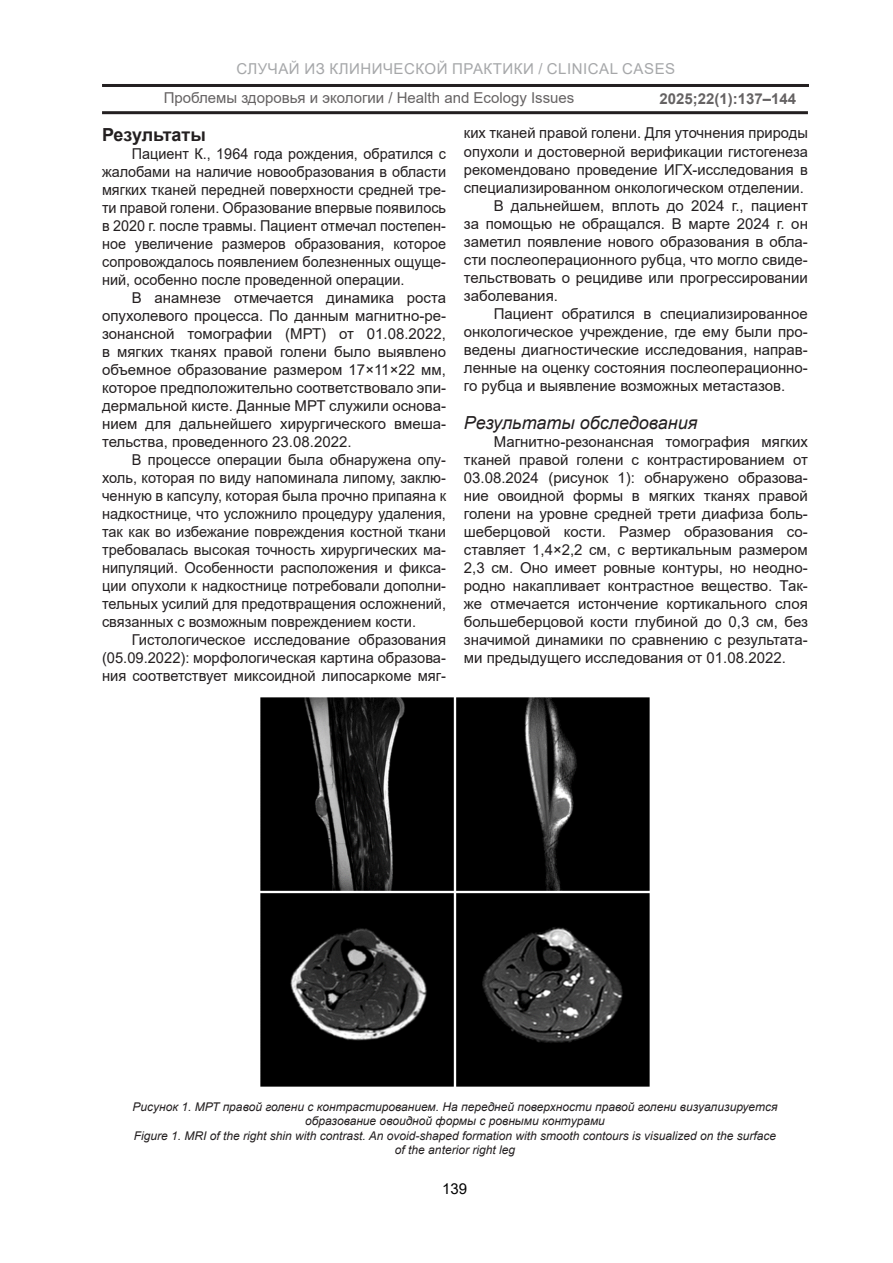
<style>
.page{position:relative;width:893px;height:1263px;background:#fff}
.page>*{position:absolute;margin:0;border:0;box-sizing:border-box;transform-origin:0 0}
.t1{font:italic 18px "Arial";color:#231f20}
.t2{font:700 18px "Arial";color:#231f20}
.t3{font:15px/18px "Arial";color:#231f20;text-align:justify}
.t4{font:15px/18px "Arial";color:#231f20;text-align:justify;scale:.96 1}
.t5{font:15px "Arial";letter-spacing:.035em;color:#808285}
.t6{font:700 15px "Arial";color:#231f20}
.t7{font:15px "Arial";color:#000}
.t8{font:italic 12px/14.4px "Arial";color:#231f20;text-align:center}
</style>
<div class="page">
<hr style="left:102px;top:84px;width:707px;height:3px;background:#231f20">
<hr style="left:102px;top:111px;width:706px;height:3px;background:#231f20">
<img style="left:260px;top:697px;width:390px;height:390px">
<p class="t5" style="left:237px;top:58px;width:440px">СЛУЧАЙ ИЗ КЛИНИЧЕСКОЙ ПРАКТИКИ / CLINICAL CASES</p>
<p class="t3" style="left:164px;top:88px;width:412px">Проблемы здоровья и экологии / Health and Ecology Issues</p>
<p class="t6" style="left:659px;top:88px;width:138px">2025;22(1):137–144</p>
<p class="t2" style="left:102px;top:122px;width:105px">Результаты</p>
<p class="t4" style="left:102px;top:144px;width:360px;text-indent:30px">Пациент К., 1964 года рождения, обратился с жалобами на наличие новообразования в области мягких тканей передней поверхности средней тре&shy;ти правой голени. Образование впервые появилось в 2020 г. после травмы. Пациент отмечал постепен&shy;ное увеличение размеров образования, которое сопровождалось появлением болезненных ощуще&shy;ний, особенно после проведенной операции.</p>
<p class="t3" style="left:102px;top:288px;width:345px;text-indent:30px">В анамнезе отмечается динамика роста опухолевого процесса. По данным магнитно-ре&shy;зонансной томографии (МРТ) от 01.08.2022, в мягких тканях правой голени было выявлено объемное образование размером 17×11×22 мм, которое предположительно соответствовало эпи&shy;дермальной кисте. Данные МРТ служили основа&shy;нием для дальнейшего хирургического вмеша&shy;тельства, проведенного 23.08.2022.</p>
<p class="t3" style="left:102px;top:450px;width:345px;text-indent:30px">В процессе операции была обнаружена опу&shy;холь, которая по виду напоминала липому, заклю&shy;ченную в капсулу, которая была прочно припаяна к надкостнице, что усложнило процедуру удаления, так как во избежание повреждения костной ткани требовалась высокая точность хирургических ма&shy;нипуляций. Особенности расположения и фикса&shy;ции опухоли к надкостнице потребовали дополни&shy;тельных усилий для предотвращения осложнений, связанных с возможным повреждением кости.</p>
<p class="t3" style="left:102px;top:630px;width:345px;text-indent:30px">Гистологическое исследование образования (05.09.2022): морфологическая картина образова&shy;ния соответствует миксоидной липосаркоме мяг-</p>
<p class="t3" style="left:464px;top:124px;width:345px">ких тканей правой голени. Для уточнения природы</p>
<p class="t3" style="left:464px;top:142px;width:345px">опухоли и достоверной верификации гистогенеза</p>
<p class="t3" style="left:464px;top:160px;width:345px">рекомендовано проведение ИГХ-исследования в</p>
<p class="t3" style="left:464px;top:178px;width:341px">специализированном онкологическом отделении.</p>
<p class="t3" style="left:494px;top:196px;width:316px">В дальнейшем, вплоть до 2024 г., пациент</p>
<p class="t3" style="left:464px;top:214px;width:345px">за помощью не обращался. В марте 2024 г. он</p>
<p class="t3" style="left:464px;top:232px;width:345px">заметил появление нового образования в обла-</p>
<p class="t3" style="left:464px;top:250px;width:345px">сти послеоперационного рубца, что могло свиде-</p>
<p class="t3" style="left:464px;top:268px;width:345px">тельствовать о рецидиве или прогрессировании</p>
<p class="t3" style="left:464px;top:286px;width:96px">заболевания.</p>
<p class="t3" style="left:494px;top:304px;width:316px">Пациент обратился в специализированное</p>
<p class="t3" style="left:464px;top:322px;width:345px">онкологическое учреждение, где ему были про-</p>
<p class="t3" style="left:464px;top:340px;width:345px">ведены диагностические исследования, направ-</p>
<p class="t3" style="left:464px;top:358px;width:345px">ленные на оценку состояния послеоперационно-</p>
<p class="t3" style="left:464px;top:376px;width:323px">го рубца и выявление возможных метастазов.</p>
<p class="t1" style="left:464px;top:411px;width:235px">Результаты обследования</p>
<p class="t3" style="left:464px;top:433px;width:346px;text-indent:30px">Магнитно-резонансная томография мягких тканей правой голени с контрастированием от 03.08.2024 (рисунок 1): обнаружено образова&shy;ние овоидной формы в мягких тканях правой голени на уровне средней трети диафиза боль&shy;шеберцовой кости. Размер образования со&shy;ставляет 1,4×2,2 см, с вертикальным размером 2,3 см. Оно имеет ровные контуры, но неодно&shy;родно накапливает контрастное вещество. Так&shy;же отмечается истончение кортикального слоя большеберцовой кости глубиной до 0,3 см, без значимой динамики по сравнению с результата&shy;ми предыдущего исследования от 01.08.2022.</p>
<p class="t8" style="left:133px;top:1100px;width:646px">Рисунок 1. МРТ правой голени с контрастированием. На передней поверхности правой голени визуализируется образование овоидной формы с ровными контурами<br>Figure 1. MRI of the right shin with contrast. An ovoid-shaped formation with smooth contours is visualized on the surface of the anterior right leg</p>
<p class="t7" style="left:442px;top:1179px;width:27px">139</p>
</div>
